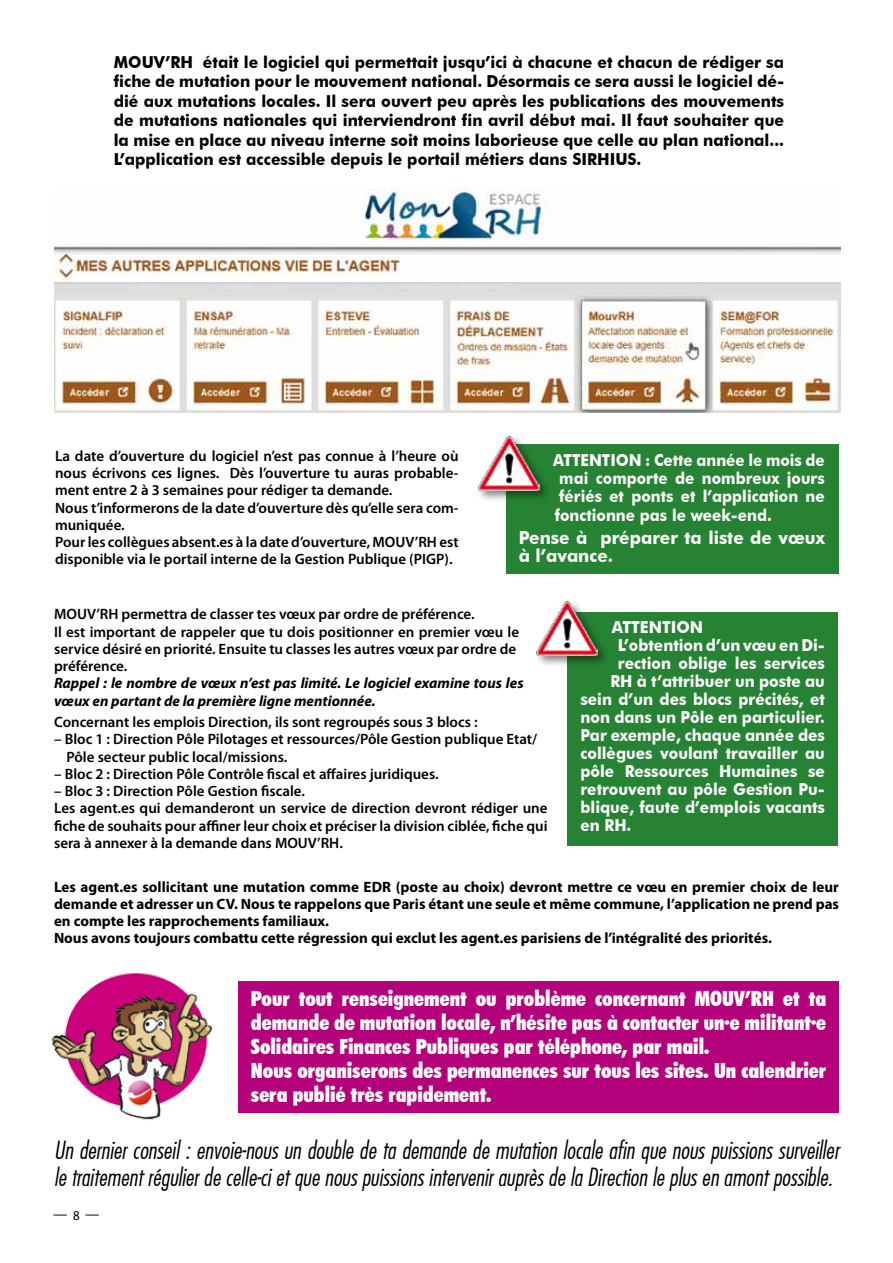
<style>
.page{position:relative;width:893px;height:1263px;background:#fff}
.page>*{position:absolute;margin:0;border:0;box-sizing:border-box;transform-origin:0 0}
.t1{font:24px/27px "Futura Lt Cn BT Italic";color:#000}
.t2{font:900 condensed 21px/24px "Futura BT";color:#fff}
.t3{font:700 18px/18px "Futura BT";color:#fff;scale:.95 1}
.t4{font:700 16.5px/19.5px "Futura BT";color:#000;text-align:justify;scale:.95 1}
.t5{font:700 16.5px "Futura BT";color:#fff;scale:.93 1}
.t6{font:700 16.5px/18px "Futura BT";color:#fff;text-align:center;scale:.92 1}
.t7{font:700 16.5px "Futura BT";color:#fff;scale:.95 1}
.t8{font:600 15px/17.2px "Myriad Pro";color:#000}
.t9{font:700 15px/17.2px "Myriad Pro";color:#000}
.t10{font:italic 700 15px/17.2px "Myriad Pro";color:#000}
.t11{font:15px "Myriad Pro";color:#000;scale:.95 1}
.s1{font-size:13.5px}
</style>
<div class="page">
<img style="left:54px;top:188px;width:786px;height:225px">
<div style="left:506px;top:445px;width:332px;height:129px;background:#258333"></div>
<div style="left:476px;top:434px;width:75px;height:69px;background:#000;opacity:.5"></div>
<img style="left:478px;top:436px;width:61px;height:54px">
<div style="left:568px;top:612px;width:270px;height:234px;background:#258333"></div>
<div style="left:238px;top:981px;width:601px;height:132px;background:#b5007c"></div>
<div style="left:535px;top:599px;width:75px;height:69px;background:#000;opacity:.5"></div>
<img style="left:537px;top:602px;width:61px;height:54px">
<img style="left:51px;top:972px;width:161px;height:148px">
<p class="t4" style="left:114px;top:52px;width:707px">MOUV’RH était le logiciel qui permettait jusqu’ici à chacune et chacun de rédiger sa fiche de mutation pour le mouvement national. Désormais ce sera aussi le logiciel dé&shy;dié aux mutations locales. Il sera ouvert peu après les publications des mouvements de mutations nationales qui interviendront fin avril début mai. Il faut souhaiter que la mise en place au niveau interne soit moins laborieuse que celle au plan national...<br>L’application est accessible depuis le portail métiers dans SIRHIUS.</p>
<p class="t8" style="left:55px;top:447px;width:405px">La date d’ouverture du logiciel n’est pas connue à l’heure où nous écrivons ces lignes. Dès l’ouverture tu auras probable&shy;ment entre 2 à 3 semaines pour rédiger ta demande.<br>Nous t’informerons de la date d’ouverture dès qu’elle sera com&shy;muniquée.<br>Pour les collègues absent.es à la date d’ouverture, MOUV’RH est disponible via le portail interne de la Gestion Publique (PIGP).</p>
<p class="t6" style="left:553px;top:451px;width:297px">ATTENTION : Cette année le mois de mai comporte de nombreux jours fériés et ponts et l’application ne</p>
<p class="t6" style="left:555px;top:506px;width:237px">fonctionne pas le week-end.</p>
<p class="t3" style="left:519px;top:528px;width:324px">Pense à préparer ta liste de vœux à l’avance.</p>
<p class="t8" style="left:54px;top:605px;width:466px">MOUV’RH permettra de classer tes vœux par ordre de préférence.<br>Il est important de rappeler que tu dois positionner en premier vœu le service désiré en priorité. Ensuite tu classes les autres vœux par ordre de préférence.</p>
<p class="t10" style="left:54px;top:674px;width:471px">Rappel : le nombre de vœux n’est pas limité. Le logiciel examine tous les vœux en partant de la première ligne mentionnée.</p>
<p class="t8" style="left:54px;top:713px;width:425px">Concernant les emplois Direction, ils sont regroupés sous 3 blocs :</p>
<p class="t8" style="left:67px;top:730px;width:472px;text-indent:-12px">– Bloc 1 : Direction Pôle Pilotages et ressources/Pôle Gestion publique Etat/<br>Pôle secteur public local/missions.</p>
<p class="t8" style="left:54px;top:765px;width:386px">– Bloc 2 : Direction Pôle Contrôle fiscal et affaires juridiques.</p>
<p class="t8" style="left:54px;top:782px;width:495px">– Bloc 3 : Direction Pôle Gestion fiscale.<br>Les agent.es qui demanderont un service de direction devront rédiger une fiche de souhaits pour affiner leur choix et préciser la division ciblée, fiche qui sera à annexer à la demande dans MOUV’RH.</p>
<p class="t7" style="left:612px;top:617px;width:98px">ATTENTION</p>
<p class="t5" style="left:618px;top:635px;width:224px">L’obtention d’un vœu en Di-</p>
<p class="t5" style="left:618px;top:653px;width:224px">rection oblige les services</p>
<p class="t5" style="left:610px;top:671px;width:232px">RH à t’attribuer un poste au</p>
<p class="t5" style="left:580px;top:689px;width:264px">sein d’un des blocs précités, et</p>
<p class="t5" style="left:580px;top:707px;width:264px">non dans un Pôle en particulier.</p>
<p class="t5" style="left:580px;top:725px;width:264px">Par exemple, chaque année des</p>
<p class="t5" style="left:580px;top:743px;width:264px">collègues voulant travailler au</p>
<p class="t5" style="left:580px;top:761px;width:264px">pôle Ressources Humaines se</p>
<p class="t5" style="left:580px;top:779px;width:264px">retrouvent au pôle Gestion Pu-</p>
<p class="t5" style="left:580px;top:797px;width:264px">blique, faute d’emplois vacants</p>
<p class="t5" style="left:580px;top:815px;width:56px">en RH.</p>
<p class="t9" style="left:54px;top:877px;width:787px">Les agent.es sollicitant une mutation comme EDR (poste au choix) devront mettre ce vœu en premier choix de leur demande et adresser un CV. Nous te rappelons que Paris étant une seule et même commune, l’application ne prend pas en compte les rapprochements familiaux.<br>Nous avons toujours combattu cette régression qui exclut les agent.es parisiens de l’intégralité des priorités.</p>
<p class="t2" style="left:251px;top:986px;width:577px">Pour tout renseignement ou problème concernant MOUV’RH et ta demande de mutation locale, n’hésite pas à contacter un·e militant·e Solidaires Finances Publiques par téléphone, par mail.<br>Nous organiserons des permanences sur tous les sites. Un calendrier sera publié très rapidement.</p>
<h1 class="t1" style="left:54px;top:1136px;width:786px">Un dernier conseil : envoie-nous un double de ta demande de mutation locale afin que nous puissions surveiller le traitement régulier de celle-ci et que nous puissions intervenir auprès de la Direction le plus en amont possible.</h1>
<p class="t11" style="left:53px;top:1206px;width:50px">— <span class="s1">8</span> —</p>
</div>
